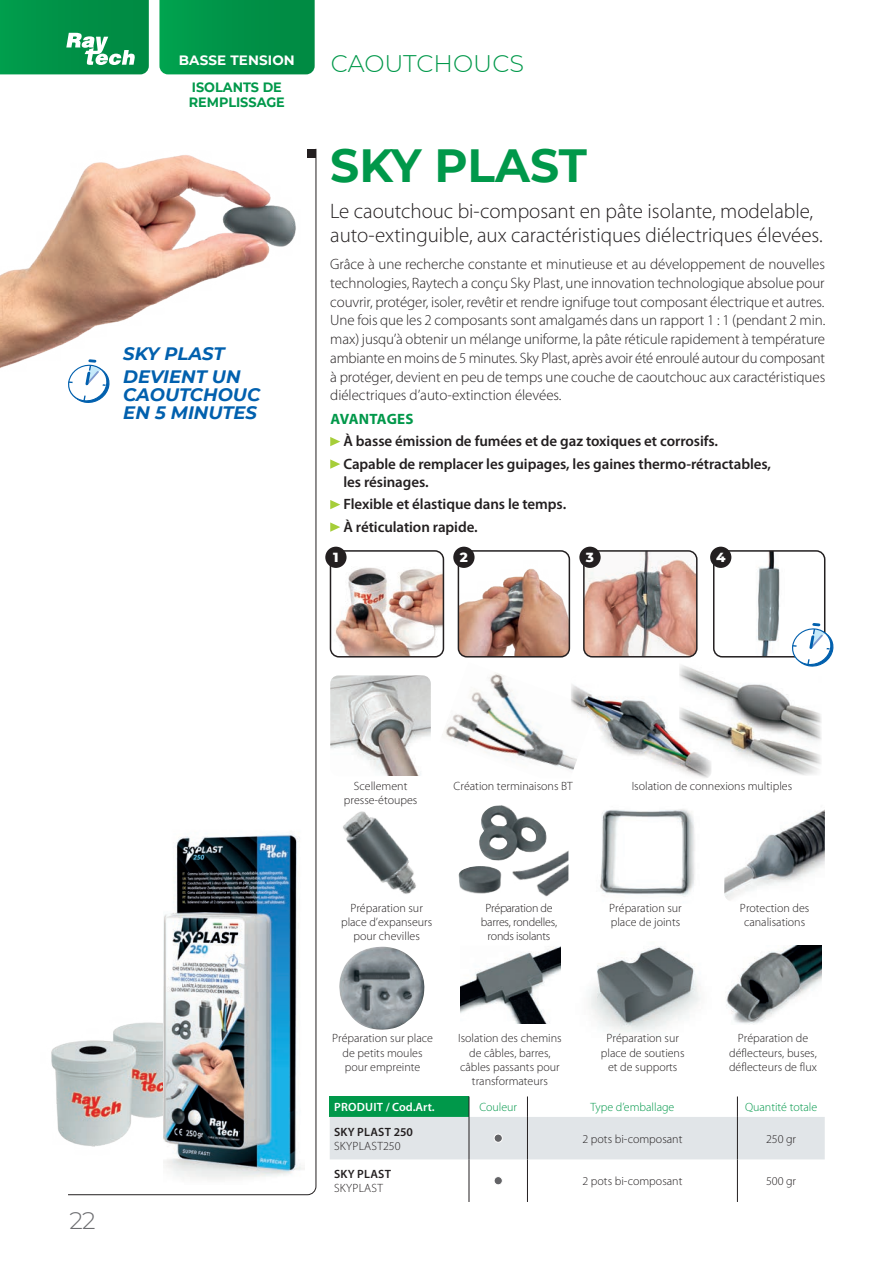
<style>
.page{position:relative;width:893px;height:1263px;background:#fff}
.page>*{position:absolute;margin:0;border:0;box-sizing:border-box;transform-origin:0 0}
.t1{font:700 46.5px "Montserrat";letter-spacing:-.005em;color:#00984a}
.t2{font:300 24px "Montserrat";color:#00984a}
.t3{font:300 24px "Montserrat";color:#6c6d70}
.t4{font:300 21px/24px "Myriad Pro";letter-spacing:-.005em;color:#231f20}
.t5{font:italic 700 18px/23.1px "Montserrat";color:#0160ae}
.t6{font:300 15px/18.8px "Myriad Pro";letter-spacing:-.005em;color:#231f20;text-align:justify}
.t7{font:600 15px/22.5px "Myriad Pro";letter-spacing:-.005em;color:#231f20}
.t8{font:700 15px "Myriad Pro";letter-spacing:.005em;color:#00984a}
.t9{font:700 13.5px/15px "Montserrat";color:#00984a;scale:.95 1}
.t10{font:700 13.5px "Montserrat";letter-spacing:.01em;color:#fff}
.t11{font:800 13.5px "Montserrat";color:#fff}
.t12{font:300 12px/14.2px "Myriad Pro";color:#231f20;text-align:center}
.t13{font:300 12px/14.2px "Myriad Pro";letter-spacing:-.02em;color:#231f20;text-align:center}
.t14{font:300 12px "Myriad Pro";color:#00984a}
.t15{font:600 12px "Myriad Pro";letter-spacing:.02em;color:#231f20}
.t16{font:300 12px "Myriad Pro";letter-spacing:.02em;color:#231f20}
.t17{font:600 12px "Myriad Pro";letter-spacing:.02em;color:#fff}
</style>
<div class="page">
<svg style="left:159px;top:0;width:156px;height:74px;background:#029449"></svg>
<svg style="left:68px;top:148px;width:248px;height:1047px"></svg>
<svg style="left:0;top:0;width:149px;height:74px;background:#139a54"></svg>
<svg style="left:330px;top:437px;width:10px;height:9px"></svg>
<svg style="left:330px;top:459px;width:10px;height:10px"></svg>
<svg style="left:330px;top:500px;width:10px;height:9px"></svg>
<svg style="left:330px;top:522px;width:10px;height:10px"></svg>
<svg style="left:330px;top:1159px;width:495px;height:43px"></svg>
<hr style="left:469px;top:1159px;width:1px;height:43px;background:#231f20">
<hr style="left:527px;top:1159px;width:1px;height:43px;background:#231f20">
<hr style="left:737px;top:1159px;width:1px;height:43px;background:#231f20">
<svg style="left:330px;top:1096px;width:495px;height:63px"></svg>
<div style="left:494px;top:1134px;width:8px;height:8px;background:#636366;border-radius:50%"></div>
<div style="left:494px;top:1134px;width:9px;height:9px;border:1px solid #fff;border-radius:50%"></div>
<div style="left:494px;top:1176px;width:8px;height:9px;background:#636366;border-radius:50%"></div>
<div style="left:494px;top:1176px;width:9px;height:9px;border:1px solid #fff;border-radius:50%"></div>
<img style="left:330px;top:675px;width:101px;height:101px">
<img style="left:442px;top:672px;width:129px;height:98px">
<img style="left:461px;top:946px;width:100px;height:78px">
<img style="left:339px;top:947px;width:86px;height:83px">
<img style="left:591px;top:946px;width:110px;height:86px">
<img style="left:726px;top:945px;width:96px;height:79px">
<img style="left:600px;top:809px;width:95px;height:87px">
<img style="left:724px;top:809px;width:101px;height:92px">
<img style="left:479px;top:805px;width:68px;height:56px">
<img style="left:458px;top:866px;width:44px;height:28px">
<img style="left:504px;top:848px;width:64px;height:49px">
<img style="left:343px;top:811px;width:73px;height:83px">
<img style="left:679px;top:649px;width:143px;height:126px">
<img style="left:571px;top:675px;width:141px;height:103px">
<img style="left:0;top:148px;width:300px;height:250px">
<svg style="left:64px;top:358px;width:49px;height:47px"></svg>
<img style="left:51px;top:983px;width:112px;height:187px">
<img style="left:163px;top:820px;width:142px;height:364px">
<img style="left:458px;top:567px;width:111px;height:90px">
<div style="left:458px;top:550px;width:112px;height:107px;border:2px solid #231f20;border-radius:9px"></div>
<img style="left:714px;top:551px;width:111px;height:106px">
<div style="left:713px;top:550px;width:112px;height:107px;border:2px solid #231f20;border-radius:9px"></div>
<svg style="left:788px;top:621px;width:46px;height:48px"></svg>
<img style="left:330px;top:551px;width:113px;height:106px">
<div style="left:330px;top:550px;width:114px;height:107px;border:2px solid #231f20;border-radius:9px"></div>
<img style="left:584px;top:551px;width:113px;height:106px">
<div style="left:583px;top:550px;width:114px;height:107px;border:2px solid #231f20;border-radius:9px"></div>
<div style="left:325px;top:547px;width:22px;height:21px;background:#231f20;border-radius:50%"></div>
<div style="left:453px;top:547px;width:22px;height:21px;background:#231f20;border-radius:50%"></div>
<div style="left:579px;top:547px;width:22px;height:21px;background:#231f20;border-radius:50%"></div>
<div style="left:710px;top:547px;width:21px;height:21px;background:#231f20;border-radius:50%"></div>
<p class="t10" style="left:179px;top:51px;width:118px">BASSE TENSION</p>
<p class="t9" style="left:189px;top:79px;width:103px">ISOLANTS DE<br>REMPLISSAGE</p>
<p class="t5" style="left:123px;top:341px;width:119px">SKY PLAST<br>DEVIENT UN</p>
<p class="t5" style="left:123px;top:385px;width:138px;line-height:18px">CAOUTCHOUC<br>EN 5 MINUTES</p>
<h2 class="t2" style="left:331px;top:48px;width:195px">CAOUTCHOUCS</h2>
<h1 class="t1" style="left:330px;top:132px;width:258px">SKY PLAST</h1>
<h3 class="t4" style="left:330px;top:199px;width:494px">Le caoutchouc bi-composant en pâte isolante, modelable, auto-extinguible, aux caractéristiques diélectriques élevées.</h3>
<p class="t6" style="left:330px;top:255px;width:497px">Grâce à une recherche constante et minutieuse et au développement de nouvelles technologies, Raytech a conçu Sky Plast, une innovation technologique absolue pour couvrir, protéger, isoler, revêtir et rendre ignifuge tout composant électrique et autres.<br>Une fois que les 2 composants sont amalgamés dans un rapport 1 : 1 (pendant 2 min. max) jusqu’à obtenir un mélange uniforme, la pâte réticule rapidement à température ambiante en moins de 5 minutes. Sky Plast, après avoir été enroulé autour du composant à protéger, devient en peu de temps une couche de caoutchouc aux caractéristiques diélectriques d’auto-extinction élevées.</p>
<p class="t8" style="left:330px;top:409px;width:85px">AVANTAGES</p>
<p class="t7" style="left:343px;top:430px;width:429px">À basse émission de fumées et de gaz toxiques et corrosifs.<br>Capable de remplacer les guipages, les gaines thermo-rétractables,</p>
<p class="t7" style="left:343px;top:470px;width:224px">les résinages.<br>Flexible et élastique dans le temps.<br>À réticulation rapide.</p>
<p class="t11" style="left:333px;top:547px;width:7px">1</p>
<p class="t11" style="left:460px;top:547px;width:10px">2</p>
<p class="t11" style="left:586px;top:547px;width:10px">3</p>
<p class="t11" style="left:716px;top:547px;width:11px">4</p>
<h2 class="t3" style="left:70px;top:1204px;width:28px">22</h2>
<p class="t12" style="left:344px;top:778px;width:75px">Scellement presse-étoupes</p>
<p class="t12" style="left:454px;top:778px;width:121px">Création terminaisons BT</p>
<p class="t12" style="left:632px;top:778px;width:162px">Isolation de connexions multiples</p>
<p class="t12" style="left:341px;top:901px;width:93px">Préparation sur place d’expanseurs pour chevilles</p>
<p class="t13" style="left:481px;top:901px;width:78px">Préparation de barres, rondelles, ronds isolants</p>
<p class="t12" style="left:609px;top:901px;width:74px;text-align:left">Préparation sur place de joints</p>
<p class="t12" style="left:740px;top:901px;width:71px">Protection des canalisations</p>
<p class="t12" style="left:332px;top:1031px;width:102px">Préparation sur place de petits moules pour empreinte</p>
<p class="t12" style="left:458px;top:1031px;width:105px">Isolation des chemins de câbles, barres, câbles passants pour transformateurs</p>
<p class="t12" style="left:729px;top:1031px;width:89px">Préparation de déflecteurs, buses, déflecteurs de flux</p>
<p class="t12" style="left:601px;top:1031px;width:85px">Préparation sur place de soutiens et de supports</p>
<p class="t17" style="left:334px;top:1099px;width:102px">PRODUIT / Cod.Art.</p>
<p class="t14" style="left:479px;top:1100px;width:39px">Couleur</p>
<p class="t14" style="left:590px;top:1100px;width:86px">Type d’emballage</p>
<p class="t14" style="left:745px;top:1100px;width:74px">Quantité totale</p>
<p class="t15" style="left:334px;top:1124px;width:80px">SKY PLAST 250</p>
<p class="t16" style="left:334px;top:1138px;width:68px">SKYPLAST250</p>
<p class="t12" style="left:582px;top:1131px;width:101px">2 pots bi-composant</p>
<p class="t12" style="left:766px;top:1131px;width:32px">250 gr</p>
<p class="t15" style="left:334px;top:1166px;width:58px">SKY PLAST</p>
<p class="t16" style="left:334px;top:1181px;width:50px">SKYPLAST</p>
<p class="t12" style="left:582px;top:1174px;width:101px">2 pots bi-composant</p>
<p class="t12" style="left:766px;top:1174px;width:32px">500 gr</p>
</div>
